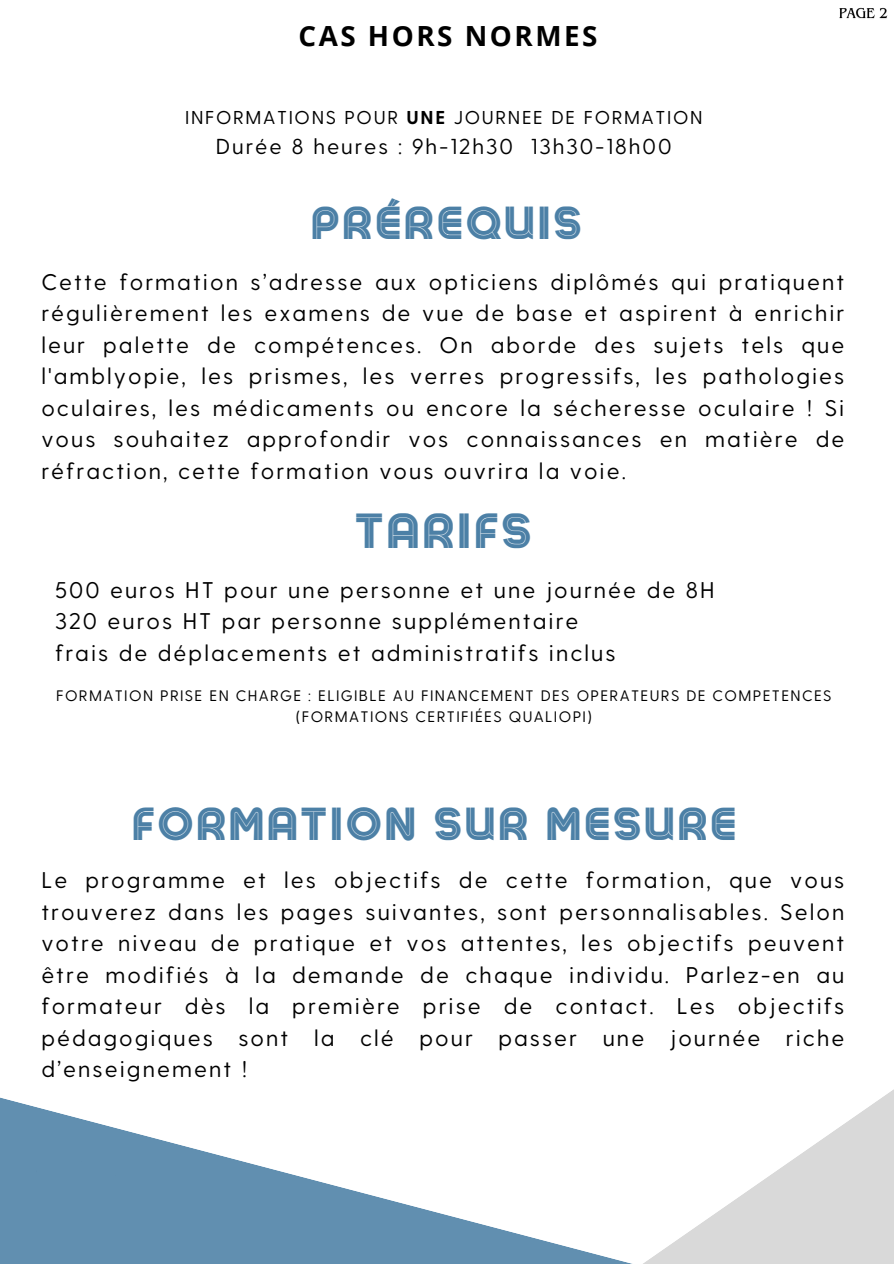
<style>
.page{position:relative;width:894px;height:1264px;background:#fff}
.page>*{position:absolute;margin:0;border:0;box-sizing:border-box;transform-origin:0 0}
.t1{font:48.15px "Colo Pro";letter-spacing:.09em;color:#4c80a6}
.t2{font:45.15px "Colo Pro";letter-spacing:.09em;color:#4c80a6}
.t3{font:700 27.75px "Open Sans";letter-spacing:.09em;color:#000}
.t4{font:22.65px/31.5px "Greycliff CF";letter-spacing:.09em;color:#000;text-align:justify}
.t5{font:21.6px "Greycliff CF";letter-spacing:.09em;color:#000}
.t6{font:18.6px "Greycliff CF";letter-spacing:.09em;color:#000}
.t7{font:15.15px/20.2px "Greycliff CF";letter-spacing:.09em;color:#000;text-align:center}
.s1{font-weight:700}
</style>
<div class="page">
<img style="left:839px;top:7px;width:49px;height:12px">
<svg style="left:832px;top:1090px;width:61px;height:173px;background:#ddd"></svg>
<svg style="left:0;top:1097px;width:832px;height:166px"></svg>
<h2 class="t3" style="left:298px;top:16px;width:300px">CAS HORS NORMES</h2>
<h1 class="t6" style="left:185px;top:106px;width:519px">INFORMATIONS POUR <span class="s1">UNE</span> JOURNEE DE FORMATION</h1>
<h1 class="t5" style="left:216px;top:132px;width:457px">Durée 8 heures : 9h-12h30 13h30-18h00</h1>
<h3 class="t2" style="left:312px;top:198px;width:271px">PRÉREQUIS</h3>
<h1 class="t4" style="left:41px;top:264px;width:804px">Cette formation s’adresse aux opticiens diplômés qui pratiquent régulièrement les examens de vue de base et aspirent à enrichir leur palette de compétences. On aborde des sujets tels que l'amblyopie, les prismes, les verres progressifs, les pathologies oculaires, les médicaments ou encore la sécheresse oculaire ! Si vous souhaitez approfondir vos connaissances en matière de réfraction, cette formation vous ouvrira la voie.</h1>
<p class="t1" style="left:356px;top:505px;width:176px">TARIFS</p>
<h3 class="t4" style="left:55px;top:572px;width:660px;text-align:left">500 euros HT pour une personne et une journée de 8H<br>320 euros HT par personne supplémentaire<br>frais de déplacements et administratifs inclus</h3>
<h1 class="t7" style="left:56px;top:685px;width:776px">FORMATION PRISE EN CHARGE : ELIGIBLE AU FINANCEMENT DES OPERATEURS DE COMPETENCES (FORMATIONS CERTIFIÉES QUALIOPI)</h1>
<p class="t2" style="left:133px;top:798px;width:604px">FORMATION SUR MESURE</p>
<h3 class="t4" style="left:41px;top:863px;width:804px">Le programme et les objectifs de cette formation, que vous trouverez dans les pages suivantes, sont personnalisables. Selon votre niveau de pratique et vos attentes, les objectifs peuvent être modifiés à la demande de chaque individu. Parlez-en au formateur dès la première prise de contact. Les objectifs pédagogiques sont la clé pour passer une journée riche d’enseignement !</h3>
</div>
